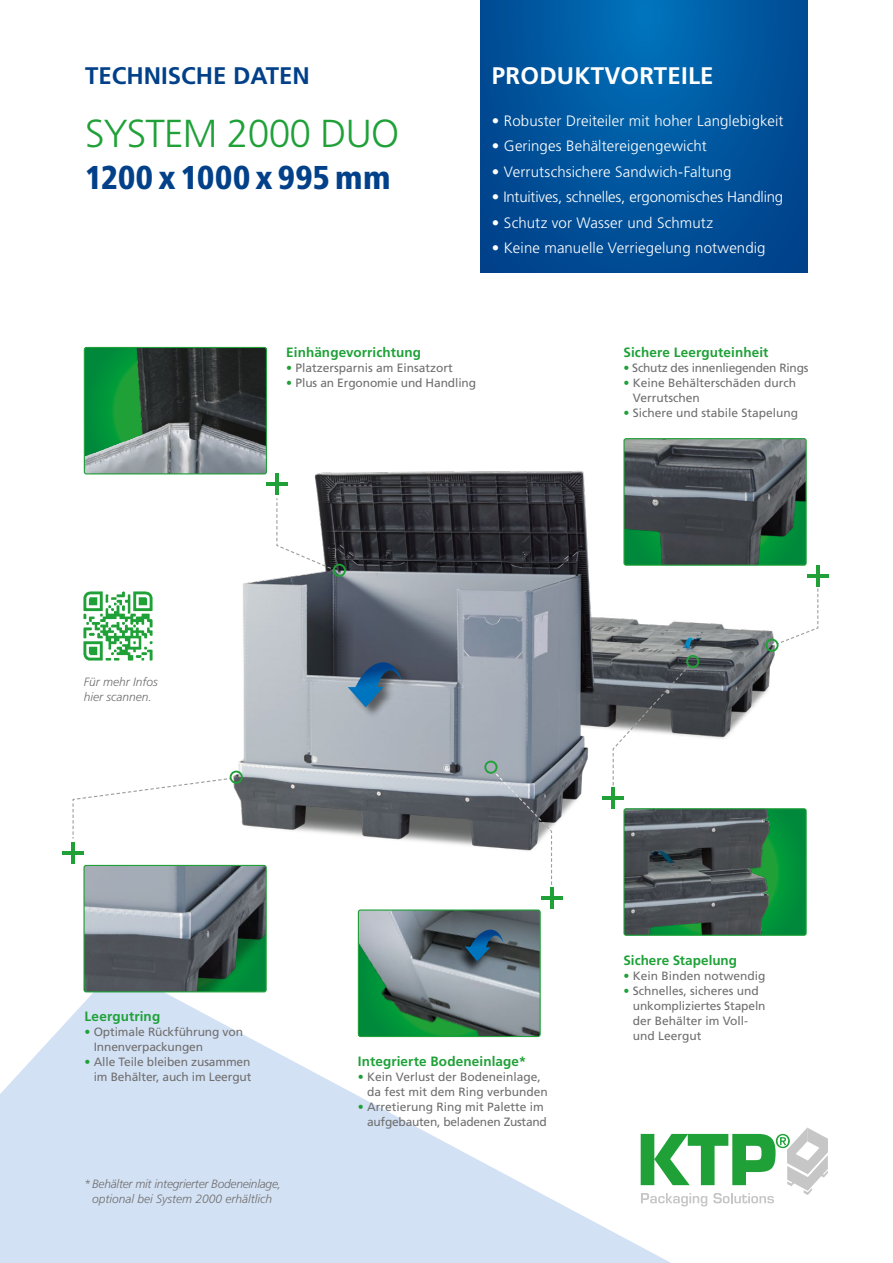
<style>
.page{position:relative;width:893px;height:1263px;background:#fff}
.page>*{position:absolute;margin:0;border:0;box-sizing:border-box;transform-origin:0 0}
.t1{font:300 39px "Frutiger LT Std";letter-spacing:-.02em;color:#1fa138}
.t2{font:900 condensed 33px "Frutiger LT Std";letter-spacing:.01em;color:#024189}
.t3{font:700 24px "Frutiger LT Std";letter-spacing:.01em;color:#fff}
.t4{font:700 24px "Frutiger LT Std";color:#024189}
.t5{font:300 15px "Frutiger LT Std";letter-spacing:.005em;color:#fff}
.t6{font:700 13.5px "Frutiger LT Std";letter-spacing:.01em;color:#1fa138}
.t7{font:12px/15px "Frutiger LT Std";color:#706f6f}
.t8{font:12px/15px "Frutiger LT Std";letter-spacing:-.02em;color:#706f6f;text-align:right}
.t9{font:italic 300 12px/15px "Frutiger LT Std";letter-spacing:-.02em;color:#706f6f;text-align:center}
.t10{font:italic 300 12px/15px "Frutiger LT Std";color:#706f6f}
.s1{color:#1fa138}
</style>
<div class="page">
<svg style="left:0;top:966px;width:686px;height:297px;fill:#d3e1f4"></svg>
<img style="left:614px;top:618px;width:163px;height:121px">
<img style="left:212px;top:470px;width:402px;height:395px">
<svg style="left:641px;top:1127px;width:187px;height:79px"></svg>
<svg style="left:480px;top:0;width:328px;height:273px;background:#00549c"></svg>
<img style="left:84px;top:347px;width:181px;height:127px">
<div style="left:84px;top:347px;width:183px;height:127px;border:1px solid #1fa138;border-radius:2px"></div>
<img style="left:85px;top:867px;width:180px;height:123px">
<div style="left:83px;top:865px;width:184px;height:127px;border:1px solid #1fa138;border-radius:2px"></div>
<svg style="left:800px;top:810px;width:5px;height:124px"></svg>
<img style="left:625px;top:810px;width:175px;height:124px">
<div style="left:623px;top:808px;width:184px;height:128px;border:1px solid #1fa138;border-radius:2px"></div>
<img style="left:625px;top:440px;width:180px;height:124px">
<div style="left:623px;top:438px;width:184px;height:128px;border:1px solid #1fa138;border-radius:2px"></div>
<div style="left:358px;top:909px;width:183px;height:128px;border:1px solid #1fa138;border-radius:2px"></div>
<svg style="left:358px;top:910px;width:182px;height:126px;background:#65857c"></svg>
<div style="left:348px;top:661px;width:66px;height:58px;background:#000;opacity:.5"></div>
<svg style="left:348px;top:661px;width:53px;height:46px;background:#4d7494"></svg>
<svg style="left:72px;top:777px;width:160px;height:63px"></svg>
<svg style="left:492px;top:770px;width:61px;height:115px"></svg>
<svg style="left:612px;top:665px;width:78px;height:131px"></svg>
<svg style="left:276px;top:497px;width:60px;height:74px"></svg>
<svg style="left:776px;top:588px;width:43px;height:55px"></svg>
<hr style="left:71px;top:842px;width:4px;height:22px;background:#1fa138">
<hr style="left:62px;top:851px;width:22px;height:4px;background:#1fa138">
<hr style="left:550px;top:887px;width:3px;height:22px;background:#1fa138">
<hr style="left:541px;top:896px;width:21px;height:4px;background:#1fa138">
<hr style="left:611px;top:787px;width:3px;height:22px;background:#1fa138">
<hr style="left:602px;top:796px;width:21px;height:4px;background:#1fa138">
<hr style="left:275px;top:473px;width:4px;height:22px;background:#1fa138">
<hr style="left:266px;top:482px;width:22px;height:4px;background:#1fa138">
<hr style="left:816px;top:565px;width:3px;height:22px;background:#1fa138">
<hr style="left:807px;top:574px;width:21px;height:4px;background:#1fa138">
<div style="left:333px;top:564px;width:13px;height:13px;border:2px solid #1fa138;border-radius:50%"></div>
<div style="left:230px;top:771px;width:13px;height:13px;border:2px solid #1fa138;border-radius:50%"></div>
<div style="left:484px;top:761px;width:13px;height:13px;border:2px solid #1fa138;border-radius:50%"></div>
<div style="left:765px;top:639px;width:14px;height:13px;border:2px solid #1fa138;border-radius:50%"></div>
<div style="left:686px;top:655px;width:13px;height:13px;border:2px solid #1fa138;border-radius:50%"></div>
<img style="left:83px;top:591px;width:70px;height:70px">
<h3 class="t4" style="left:85px;top:62px;width:226px">TECHNISCHE DATEN</h3>
<h1 class="t1" style="left:85px;top:111px;width:316px">SYSTEM 2000 DUO</h1>
<h2 class="t2" style="left:85px;top:158px;width:307px">1200 x 1000 x 995 mm</h2>
<h3 class="t3" style="left:492px;top:62px;width:223px">PRODUKTVORTEILE</h3>
<p class="t5" style="left:492px;top:112px;width:293px">• Robuster Dreiteiler mit hoher Langlebigkeit</p>
<p class="t5" style="left:492px;top:137px;width:216px">• Geringes Behältereigengewicht</p>
<p class="t5" style="left:492px;top:163px;width:241px">• Verrutschsichere Sandwich-Faltung</p>
<p class="t5" style="left:492px;top:188px;width:293px">• Intuitives, schnelles, ergonomisches Handling</p>
<p class="t5" style="left:492px;top:214px;width:223px">• Schutz vor Wasser und Schmutz</p>
<p class="t5" style="left:492px;top:239px;width:275px">• Keine manuelle Verriegelung notwendig</p>
<p class="t6" style="left:286px;top:344px;width:136px">Einhängevorrichtung</p>
<p class="t7" style="left:286px;top:360px;width:168px"><span class="s1">•</span> Platzersparnis am Einsatzort</p>
<p class="t7" style="left:286px;top:375px;width:191px"><span class="s1">•</span> Plus an Ergonomie und Handling</p>
<p class="t6" style="left:623px;top:344px;width:147px">Sichere Leerguteinheit</p>
<p class="t8" style="left:623px;top:360px;width:187px"><span class="s1">•</span> Schutz des innenliegenden Rings</p>
<p class="t7" style="left:633px;top:375px;width:165px;text-indent:-9px"><span class="s1">•</span> Keine Behälterschäden durch<br>Verrutschen</p>
<p class="t7" style="left:623px;top:405px;width:176px"><span class="s1">•</span> Sichere und stabile Stapelung</p>
<p class="t10" style="left:84px;top:675px;width:76px">Für mehr Infos hier scannen.</p>
<p class="t6" style="left:85px;top:1008px;width:77px">Leergutring</p>
<p class="t7" style="left:94px;top:1024px;width:151px;text-indent:-9px"><span class="s1">•</span> Optimale Rückführung von<br>Innenverpackungen</p>
<p class="t7" style="left:85px;top:1054px;width:168px;text-align:right"><span class="s1">•</span> Alle Teile bleiben zusammen im Behälter, auch im Leergut</p>
<p class="t9" style="left:84px;top:1176px;width:198px">*Behälter mit integrierter Bodeneinlage, optional bei System 2000 erhältlich</p>
<p class="t6" style="left:358px;top:1053px;width:170px">Integrierte Bodeneinlage*</p>
<p class="t7" style="left:367px;top:1069px;width:182px;text-indent:-9px"><span class="s1">•</span> Kein Verlust der Bodeneinlage, da fest mit dem Ring verbunden</p>
<p class="t8" style="left:358px;top:1099px;width:191px"><span class="s1">•</span> Arretierung Ring mit Palette im aufgebauten, beladenen Zustand</p>
<p class="t6" style="left:623px;top:952px;width:115px">Sichere Stapelung</p>
<p class="t7" style="left:623px;top:968px;width:144px"><span class="s1">•</span> Kein Binden notwendig</p>
<p class="t7" style="left:633px;top:983px;width:134px;text-indent:-9px"><span class="s1">•</span> Schnelles, sicheres und unkompliziertes Stapeln der Behälter im Voll&shy;und Leergut</p>
</div>
